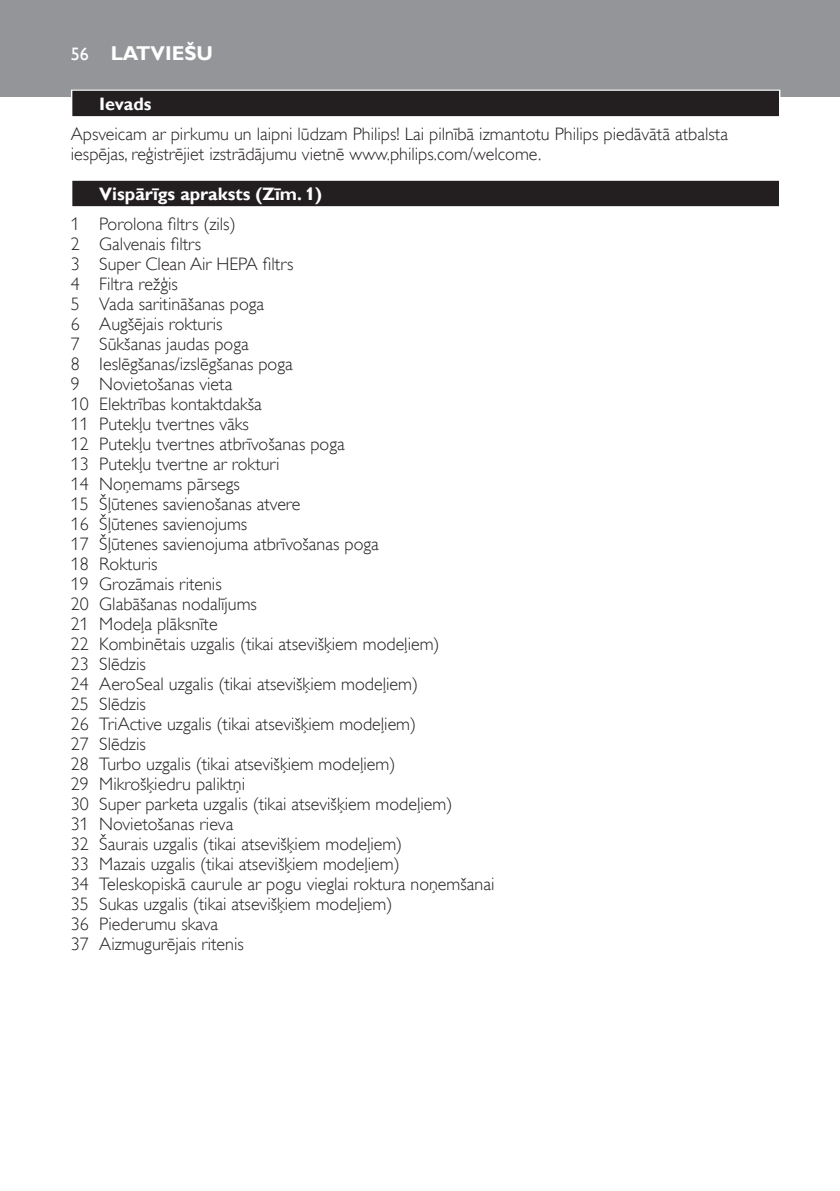
<style>
.page{position:relative;width:840px;height:1191px;background:#fff}
.page>*{position:absolute;margin:0;border:0;box-sizing:border-box;transform-origin:0 0}
.t1{font:700 20px "Gill Sans Alt One WGL";color:#fff}
.t2{font:18px/20px "Gill Sans Alt One WGL Light";color:#231f20}
.t3{font:700 18px "Gill Sans Alt One WGL";color:#fff}
.t4{font:18px "Gill Sans Alt One WGL";color:#fff}
</style>
<div class="page">
<div style="left:0;top:0;width:839px;height:96px;background:#939598"></div>
<div style="left:71px;top:90px;width:709px;height:28px;background:#e4e3e3"></div>
<div style="left:72px;top:91px;width:706px;height:25px;background:#231f20"></div>
<div style="left:71px;top:180px;width:709px;height:28px;background:#dbdadb"></div>
<div style="left:72px;top:181px;width:706px;height:25px;background:#231f20"></div>
<p class="t4" style="left:71px;top:42px;width:19px">56</p>
<p class="t1" style="left:111px;top:40px;width:104px">Latviešu</p>
<p class="t3" style="left:99px;top:92px;width:54px">I evads</p>
<p class="t2" style="left:71px;top:124px;width:658px">Apsveicam ar pirkumu un laipni lūdzam Philips! Lai pilnībā izmantotu Philips piedāvātā atbalsta iespējas, reģistrējiet izstrādājumu vietnē www.philips.com/welcome.</p>
<p class="t3" style="left:99px;top:182px;width:224px">Vispārīgs apraksts (Zīm. 1)</p>
<p class="t2" style="left:71px;top:214px;width:425px">1 Porolona filtrs (zils)<br>2 Galvenais filtrs<br>3 Super Clean Air HEPA filtrs<br>4 Filtra režģis<br>5 Vada saritināšanas poga<br>6 Augšējais rokturis<br>7 Sūkšanas jaudas poga<br>8 Ieslēgšanas/izslēgšanas poga<br>9 Novietošanas vieta<br>10 Elektrības kontaktdakša<br>11 Putekļu tvertnes vāks<br>12 Putekļu tvertnes atbrīvošanas poga<br>13 Putekļu tvertne ar rokturi<br>14 Noņemams pārsegs<br>15 Šļūtenes savienošanas atvere<br>16 Šļūtenes savienojums<br>17 Šļūtenes savienojuma atbrīvošanas poga<br>18 Rokturis<br>19 Grozāmais ritenis<br>20 Glabāšanas nodalījums<br>21 Modeļa plāksnīte<br>22 Kombinētais uzgalis (tikai atsevišķiem modeļiem)<br>23 Slēdzis<br>24 AeroSeal uzgalis (tikai atsevišķiem modeļiem)<br>25 Slēdzis<br>26 TriActive uzgalis (tikai atsevišķiem modeļiem)<br>27 Slēdzis<br>28 Turbo uzgalis (tikai atsevišķiem modeļiem)<br>29 Mikrošķiedru paliktņi<br>30 Super parketa uzgalis (tikai atsevišķiem modeļiem)<br>31 Novietošanas rieva<br>32 Šaurais uzgalis (tikai atsevišķiem modeļiem)<br>33 Mazais uzgalis (tikai atsevišķiem modeļiem)<br>34 Teleskopiskā caurule ar pogu vieglai roktura noņemšanai<br>35 Sukas uzgalis (tikai atsevišķiem modeļiem)<br>36 Piederumu skava<br>37 Aizmugurējais ritenis</p>
</div>
